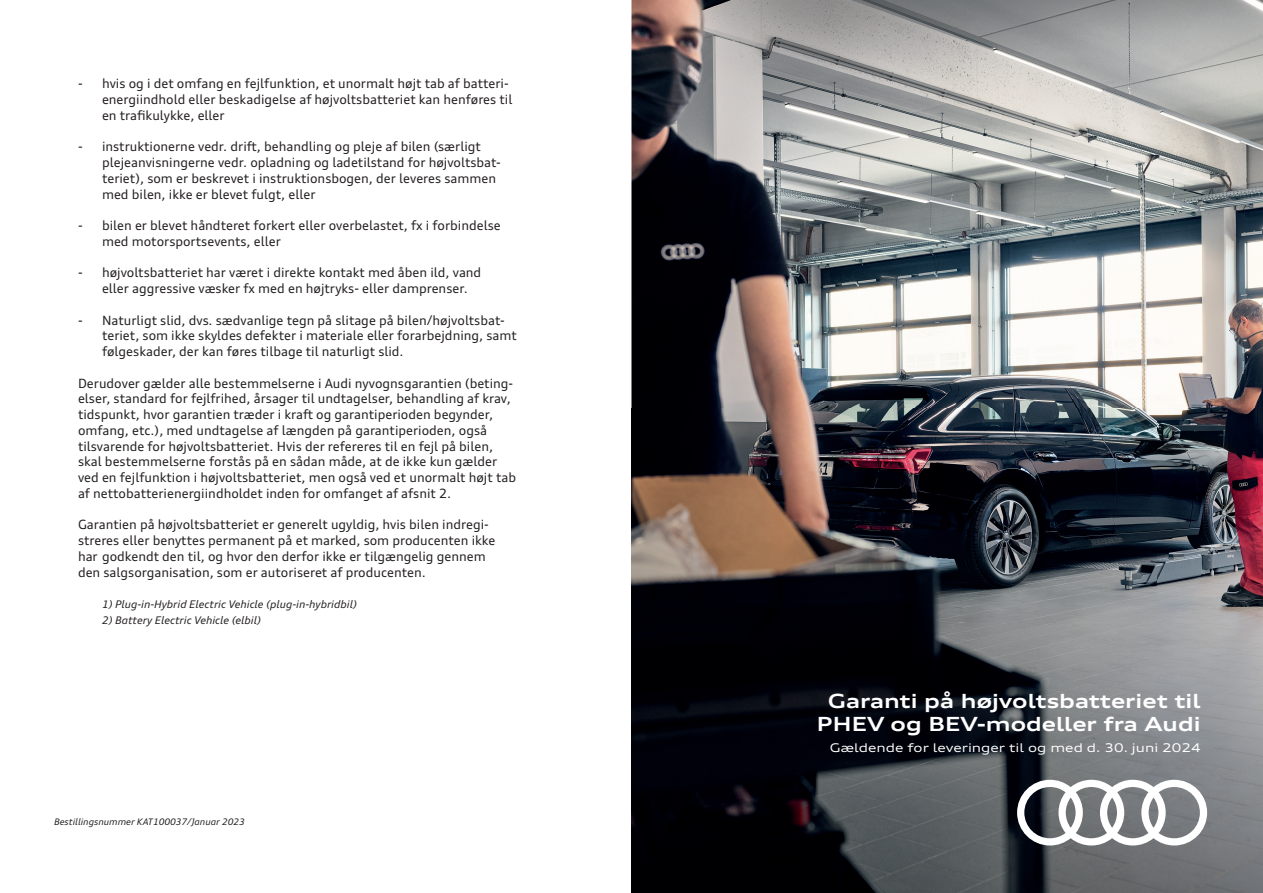
<style>
.page{position:relative;width:1263px;height:893px;background:#fff}
.page>*{position:absolute;margin:0;border:0;box-sizing:border-box;transform-origin:0 0}
.t1{font:700 expanded 19.5px/23.4px "Audi Type";color:#fff;text-align:center}
.t2{font:12.75px/15.8px "Audi Type";color:#231f20}
.t3{font:expanded 12px "Audi Type";color:#fff}
.t4{font:italic 10.5px "Audi Type";color:#231f20}
.t5{font:italic 9px "Audi Type";color:#231f20}
</style>
<div class="page">
<img style="left:631px;top:0;width:632px;height:408px">
<img style="left:631px;top:408px;width:632px;height:485px">
<svg style="left:1017px;top:780px;width:190px;height:65px"></svg>
<p class="t2" style="left:102px;top:76px;width:412px;text-indent:-24px">- hvis og i det omfang en fejlfunktion, et unormalt højt tab af batteri&shy;energiindhold eller beskadigelse af højvoltsbatteriet kan henføres til en trafikulykke, eller</p>
<p class="t2" style="left:102px;top:139px;width:400px;text-indent:-24px">- instruktionerne vedr. drift, behandling og pleje af bilen (særligt plejeanvisningerne vedr. opladning og ladetilstand for højvoltsbat&shy;teriet), som er beskrevet i instruktionsbogen, der leveres sammen med bilen, ikke er blevet fulgt, eller</p>
<p class="t2" style="left:102px;top:217px;width:400px;text-indent:-24px">- bilen er blevet håndteret forkert eller overbelastet, fx i forbindelse med motorsportsevents, eller</p>
<p class="t2" style="left:102px;top:265px;width:381px;text-indent:-24px">- højvoltsbatteriet har været i direkte kontakt med åben ild, vand eller aggressive væsker fx med en højtryks- eller damprenser.</p>
<p class="t2" style="left:102px;top:312px;width:416px;text-indent:-24px">- Naturligt slid, dvs. sædvanlige tegn på slitage på bilen/højvoltsbat&shy;teriet, som ikke skyldes defekter i materiale eller forarbejdning, samt følgeskader, der kan føres tilbage til naturligt slid.</p>
<p class="t2" style="left:78px;top:375px;width:439px">Derudover gælder alle bestemmelserne i Audi nyvognsgarantien (beting&shy;elser, standard for fejlfrihed, årsager til undtagelser, behandling af krav, tidspunkt, hvor garantien træder i kraft og garantiperioden begynder, omfang, etc.), med undtagelse af længden på garantiperioden, også tilsvarende for højvoltsbatteriet. Hvis der refereres til en fejl på bilen, skal bestemmelserne forstås på en sådan måde, at de ikke kun gælder ved en fejlfunktion i højvoltsbatteriet, men også ved et unormalt højt tab af nettobatterienergiindholdet inden for omfanget af afsnit 2.</p>
<p class="t2" style="left:78px;top:517px;width:419px">Garantien på højvoltsbatteriet er generelt ugyldig, hvis bilen indregi&shy;streres eller benyttes permanent på et marked, som producenten ikke har godkendt den til, og hvor den derfor ikke er tilgængelig gennem den salgsorganisation, som er autoriseret af producenten.</p>
<p class="t4" style="left:102px;top:598px;width:256px">1) Plug-in-Hybrid Electric Vehicle (plug-in-hybridbil)</p>
<p class="t4" style="left:102px;top:614px;width:160px">2) Battery Electric Vehicle (elbil)</p>
<p class="t5" style="left:54px;top:816px;width:192px">Bestillingsnummer KAT100037/Januar 2023</p>
<h1 class="t1" style="left:817px;top:689px;width:385px">Garanti på højvoltsbatteriet til<br>PHEV og BEV-modeller fra Audi</h1>
<p class="t3" style="left:830px;top:740px;width:372px">Gældende for leveringer til og med d. 30. juni 2024</p>
</div>
